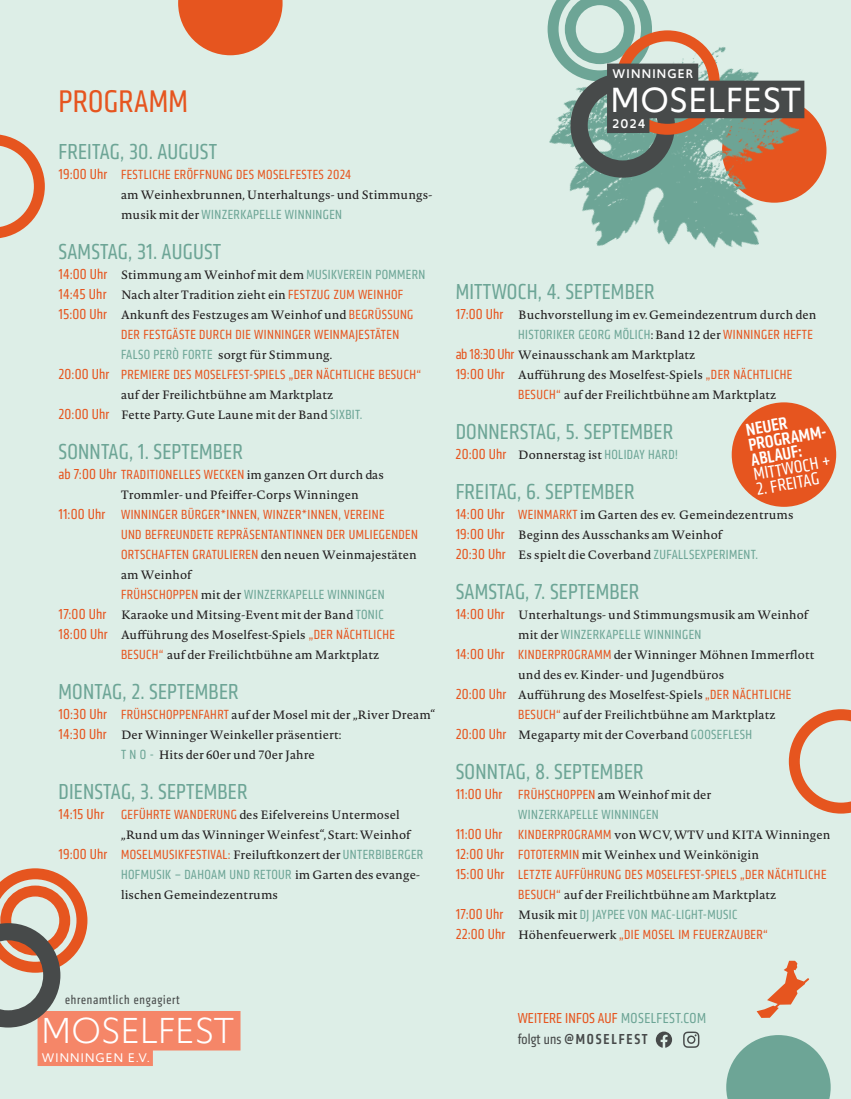
<style>
.page{position:relative;width:851px;height:1099px;background:#fff}
.page>*{position:absolute;margin:0;border:0;box-sizing:border-box;transform-origin:0 0}
.t1{font:38.12px "Upgrade";letter-spacing:.02em;color:#fff}
.t2{font:36.88px "Upgrade";letter-spacing:.02em;color:#fff}
.t3{font:condensed 32.5px "Klavika";letter-spacing:.01em;color:#e6551f}
.t4{font:condensed 22.5px "Klavika";letter-spacing:.01em;color:#6da596}
.t5{font:500 condensed 18px/15px "Klavika";color:#fff}
.t6{font:condensed 18px "Klavika";color:#fff}
.t7{font:condensed 15px/21px "Klavika";letter-spacing:.01em;color:#e6551f}
.t8{font:condensed 13.75px/20px "Klavika";letter-spacing:.03em;color:#e6551f}
.t9{font:condensed 13.75px/20px "Klavika";letter-spacing:.03em;color:#6da596;text-align:right}
.t10{font:condensed 13.25px "Klavika";letter-spacing:.06em;color:#474a4a}
.t11{font:500 13.25px "Upgrade";letter-spacing:.09em;color:#fff}
.t12{font:13.25px "Upgrade";letter-spacing:.09em;color:#fff}
.t13{font:11.88px/20px "Novel Pro";letter-spacing:.01em;color:#231f20}
.s1{font-size:15px}
.s2{font-family:"Novel Pro";font-stretch:normal;font-size:11.88px;color:#231f20}
.s3{font-family:"Klavika";font-stretch:condensed;font-size:15px;color:#e6551f}
.s4{font-family:"Klavika";font-stretch:condensed;font-size:13.75px;color:#6da596}
.s5{font-family:"Klavika";font-stretch:condensed;font-size:13.75px;color:#e6551f}
.s6{color:#e6551f}
.s7{font-size:15px;color:#e6551f}
.s8{color:#6da596}
.s9{color:#474a4a}
.s10{font-weight:500;color:#474a4a}
</style>
<div class="page">
<div style="left:0;top:0;width:850px;height:1098px;background:#ddeee7"></div>
<div style="left:731px;top:402px;width:105px;height:105px;background:#e6551f;border-radius:50%"></div>
<img style="left:569px;top:80px;width:258px;height:168px">
<svg style="left:547px;top:0;width:257px;height:178px"></svg>
<svg style="left:0;top:134px;width:45px;height:104px"></svg>
<svg style="left:178px;top:0;width:104px;height:55px"></svg>
<svg style="left:726px;top:1035px;width:104px;height:63px"></svg>
<svg style="left:788px;top:709px;width:62px;height:104px"></svg>
<svg style="left:0;top:868px;width:240px;height:197px"></svg>
<svg style="left:756px;top:960px;width:53px;height:57px"></svg>
<svg style="left:655px;top:1031px;width:17px;height:16px"></svg>
<svg style="left:683px;top:1031px;width:16px;height:16px"></svg>
<h3 class="t3" style="left:58px;top:82px;width:131px">PROGRAMM</h3>
<h3 class="t4" style="left:58px;top:138px;width:160px">FREITAG, 30. AUGUST</h3>
<p class="t8" style="left:58px;top:164px;width:294px"><span class="s1">19:00 Uhr</span> FESTLICHE ERÖFFNUNG DES MOSELFESTES 2024</p>
<p class="t13" style="left:121px;top:184px;width:312px">am Weinhexbrunnen, Unterhaltungs- und Stimmungs-</p>
<p class="t9" style="left:121px;top:204px;width:222px"><span class="s2">musik mit der</span> WINZERKAPELLE WINNINGEN</p>
<h3 class="t4" style="left:58px;top:238px;width:164px">SAMSTAG, 31. AUGUST</h3>
<p class="t13" style="left:58px;top:264px;width:368px"><span class="s3">14:00 Uhr</span> Stimmung am Weinhof mit dem <span class="s4">MUSIKVEREIN POMMERN<br></span><span class="s3">14:45 Uhr</span> Nach alter Tradition zieht ein <span class="s5">FESTZUG ZUM WEINHOF<br></span><span class="s3">15:00 Uhr</span> Ankunft des Festzuges am Weinhof und <span class="s5">BEGRÜSSUNG</span></p>
<p class="t8" style="left:121px;top:324px;width:279px">DER FESTGÄSTE DURCH DIE WINNINGER WEINMAJESTÄTEN</p>
<p class="t13" style="left:121px;top:344px;width:213px"><span class="s4">FALSO PERÒ FORTE</span> sorgt für Stimmung.</p>
<p class="t8" style="left:58px;top:364px;width:364px"><span class="s1">20:00 Uhr</span> PREMIERE DES MOSELFEST-SPIELS „DER NÄCHTLICHE BESUCH“</p>
<p class="t13" style="left:58px;top:384px;width:305px;text-indent:63px">auf der Freilichtbühne am Marktplatz<br><span class="s3">20:00 Uhr</span> Fette Party. Gute Laune mit der Band <span class="s4">SIXBIT.</span></p>
<h3 class="t4" style="left:58px;top:438px;width:186px">SONNTAG, 1. SEPTEMBER</h3>
<p class="t8" style="left:58px;top:464px;width:327px"><span class="s1">ab 7:00 Uhr</span> TRADITIONELLES WECKEN <span class="s2">im ganzen Ort durch das</span></p>
<p class="t13" style="left:121px;top:484px;width:239px">Trommler- und Pfeiffer-Corps Winningen</p>
<p class="t8" style="left:121px;top:504px;width:298px;text-indent:-62px"><span class="s1">11:00 Uhr</span> WINNINGER BÜRGER*INNEN, WINZER*INNEN, VEREINE<br>UND BEFREUNDETE REPRÄSENTANTINNEN DER UMLIEGENDEN<br>ORTSCHAFTEN GRATULIEREN <span class="s2">den neuen Weinmajestäten</span></p>
<p class="t13" style="left:121px;top:564px;width:72px">am Weinhof</p>
<p class="t9" style="left:121px;top:584px;width:265px"><span class="s6">FRÜHSCHOPPEN</span> <span class="s2">mit der</span> WINZERKAPELLE WINNINGEN</p>
<p class="t13" style="left:58px;top:604px;width:327px"><span class="s3">17:00 Uhr</span> Karaoke und Mitsing-Event mit der Band <span class="s4">TONIC</span></p>
<p class="t13" style="left:58px;top:624px;width:338px"><span class="s3">18:00 Uhr</span> Aufführung des Moselfest-Spiels <span class="s5">„DER NÄCHTLICHE</span></p>
<p class="t13" style="left:121px;top:644px;width:260px"><span class="s5">BESUCH“</span> auf der Freilichtbühne am Marktplatz</p>
<h3 class="t4" style="left:58px;top:678px;width:181px">MONTAG, 2. SEPTEMBER</h3>
<p class="t13" style="left:58px;top:704px;width:378px"><span class="s3">10:30 Uhr</span> <span class="s5">FRÜHSCHOPPENFAHRT</span> auf der Mosel mit der „River Dream“</p>
<p class="t13" style="left:58px;top:724px;width:284px"><span class="s3">14:30 Uhr</span> Der Winninger Weinkeller präsentiert:</p>
<p class="t13" style="left:121px;top:744px;width:195px"><span class="s4">T N O -</span> Hits der 60er und 70er Jahre</p>
<h3 class="t4" style="left:58px;top:778px;width:190px">DIENSTAG, 3. SEPTEMBER</h3>
<p class="t13" style="left:121px;top:804px;width:291px;text-indent:-63px"><span class="s3">14:15 Uhr</span> <span class="s5">GEFÜHRTE WANDERUNG</span> des Eifelvereins Untermosel „Rund um das Winninger Weinfest“, Start: Weinhof</p>
<p class="t9" style="left:58px;top:844px;width:366px"><span class="s7">19:00 Uhr</span> <span class="s6">MOSELMUSIKFESTIVAL:</span> <span class="s2">Freiluftkonzert der</span> UNTERBIBERGER<br>HOFMUSIK – DAHOAM UND RETOUR <span class="s2">im Garten des evange-</span></p>
<p class="t13" style="left:121px;top:884px;width:158px">lischen Gemeindezentrums</p>
<p class="t11" style="left:612px;top:65px;width:82px">WINNINGER</p>
<h2 class="t2" style="left:611px;top:75px;width:192px">MOSELFEST</h2>
<p class="t11" style="left:612px;top:115px;width:34px">2024</p>
<h3 class="t4" style="left:455px;top:278px;width:200px">MITTWOCH, 4. SEPTEMBER</h3>
<p class="t13" style="left:455px;top:304px;width:362px"><span class="s3">17:00 Uhr</span> Buchvorstellung im ev. Gemeindezentrum durch den</p>
<p class="t9" style="left:518px;top:324px;width:296px">HISTORIKER GEORG MÖLICH<span class="s2">: Band 12 der</span> <span class="s6">WINNINGER HEFTE</span></p>
<p class="t13" style="left:455px;top:344px;width:241px"><span class="s3">ab 18:30 Uhr</span> Weinausschank am Marktplatz</p>
<p class="t13" style="left:455px;top:364px;width:338px"><span class="s3">19:00 Uhr</span> Aufführung des Moselfest-Spiels <span class="s5">„DER NÄCHTLICHE</span></p>
<p class="t13" style="left:518px;top:384px;width:260px"><span class="s5">BESUCH“</span> auf der Freilichtbühne am Marktplatz</p>
<h3 class="t4" style="left:455px;top:418px;width:219px">DONNERSTAG, 5. SEPTEMBER</h3>
<p class="t13" style="left:455px;top:444px;width:224px"><span class="s3">20:00 Uhr</span> Donnerstag ist <span class="s4">HOLIDAY HARD!</span></p>
<h3 class="t4" style="left:455px;top:478px;width:180px">FREITAG, 6. SEPTEMBER</h3>
<p class="t13" style="left:455px;top:504px;width:339px"><span class="s3">14:00 Uhr</span> <span class="s5">WEINMARKT</span> im Garten des ev. Gemeindezentrums<br><span class="s3">19:00 Uhr</span> Beginn des Ausschanks am Weinhof<br><span class="s3">20:30 Uhr</span> Es spielt die Coverband <span class="s4">ZUFALLSEXPERIMENT.</span></p>
<h3 class="t4" style="left:455px;top:578px;width:185px">SAMSTAG, 7. SEPTEMBER</h3>
<p class="t13" style="left:455px;top:604px;width:354px"><span class="s3">14:00 Uhr</span> Unterhaltungs- und Stimmungsmusik am Weinhof</p>
<p class="t9" style="left:518px;top:624px;width:185px"><span class="s2">mit der</span> WINZERKAPELLE WINNINGEN</p>
<p class="t13" style="left:455px;top:644px;width:360px"><span class="s3">14:00 Uhr</span> <span class="s5">KINDERPROGRAMM</span> der Winninger Möhnen Immerflott</p>
<p class="t13" style="left:518px;top:664px;width:207px">und des ev. Kinder- und Jugendbüros</p>
<p class="t13" style="left:455px;top:684px;width:337px"><span class="s3">20:00 Uhr</span> Aufführung des Moselfest-Spiels <span class="s5">„DER NÄCHTLICHE</span></p>
<p class="t13" style="left:518px;top:704px;width:259px"><span class="s5">BESUCH“</span> auf der Freilichtbühne am Marktplatz</p>
<p class="t13" style="left:455px;top:724px;width:298px"><span class="s3">20:00 Uhr</span> Megaparty mit der Coverband <span class="s4">GOOSEFLESH</span></p>
<h3 class="t4" style="left:455px;top:758px;width:189px">SONNTAG, 8. SEPTEMBER</h3>
<p class="t13" style="left:455px;top:784px;width:257px"><span class="s3">11:00 Uhr</span> <span class="s5">FRÜHSCHOPPEN</span> am Weinhof mit der</p>
<p class="t9" style="left:518px;top:804px;width:142px">WINZERKAPELLE WINNINGEN</p>
<p class="t13" style="left:455px;top:824px;width:376px"><span class="s3">11:00 Uhr</span> <span class="s5">KINDERPROGRAMM</span> von WCV, WTV und KITA Winningen<br><span class="s3">12:00 Uhr</span> <span class="s5">FOTOTERMIN</span> mit Weinhex und Weinkönigin</p>
<p class="t8" style="left:455px;top:864px;width:372px"><span class="s1">15:00 Uhr</span> LETZTE AUFFÜHRUNG DES MOSELFEST-SPIELS „DER NÄCHTLICHE</p>
<p class="t13" style="left:518px;top:884px;width:259px"><span class="s5">BESUCH“</span> auf der Freilichtbühne am Marktplatz</p>
<p class="t9" style="left:455px;top:904px;width:313px;text-align:left"><span class="s7">17:00 Uhr</span> <span class="s2">Musik mit</span> DJ JAYPEE VON MAC-LIGHT-MUSIC<br><span class="s7">22:00 Uhr</span> <span class="s2">Höhenfeuerwerk</span> <span class="s6">„DIE MOSEL IM FEUERZAUBER“</span></p>
<h3 class="t5" style="left:744px;top:422px;width:84px;rotate:-10deg">NEUER<br>PROGRAMM-<br>ABLAUF:</h3>
<h3 class="t6" style="left:752px;top:464px;width:79px;rotate:-10deg">MITTWOCH +</h3>
<h3 class="t6" style="left:754px;top:479px;width:65px;rotate:-10deg">2. FREITAG</h3>
<p class="t10" style="left:65px;top:991px;width:116px">ehrenamtlich engagiert</p>
<h1 class="t1" style="left:42px;top:1005px;width:194px">MOSELFEST</h1>
<p class="t12" style="left:42px;top:1049px;width:109px">WINNINGEN E.V.</p>
<p class="t7" style="left:517px;top:1007px;width:190px">WEITERE INFOS AUF <span class="s8">MOSELFEST.COM </span><span class="s9">folgt uns</span><span class="s10">@MOSELFEST</span></p>
</div>
